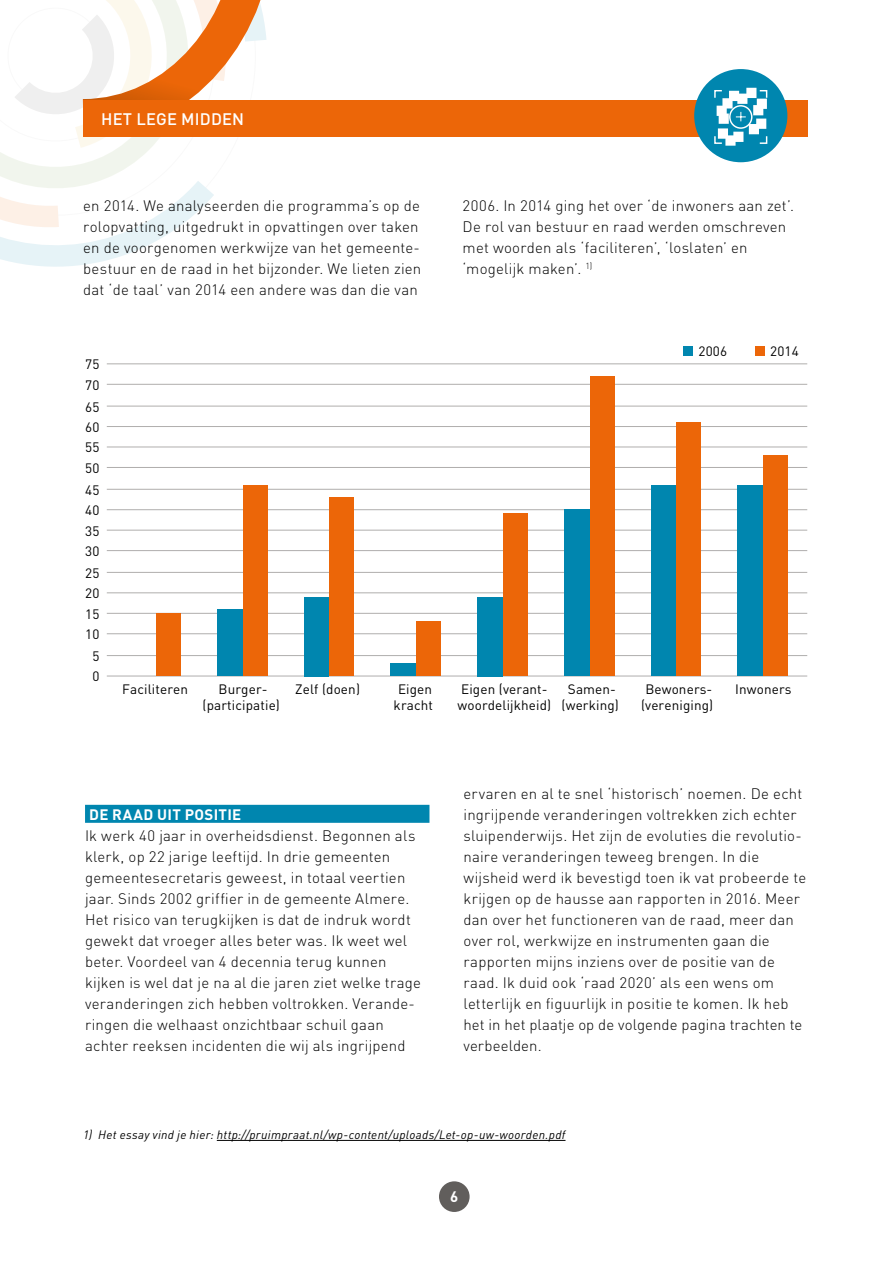
<style>
.page{position:relative;width:893px;height:1263px;background:#fff}
.page>*{position:absolute;margin:0;border:0;box-sizing:border-box;transform-origin:0 0}
.t1{font:500 16.5px "DIN";letter-spacing:.01em;color:#fff}
.t2{font:300 15px/21px "DIN";letter-spacing:.015em;color:#000}
.t3{font:700 15px "DIN";letter-spacing:.02em;color:#fff}
.t4{font:13.5px/16.2px "DIN";letter-spacing:.01em;color:#000;text-align:center}
.t5{font:italic 12px "DIN";letter-spacing:.025em;color:#000}
</style>
<div class="page">
<svg style="left:0;top:0;width:293px;height:267px"></svg>
<div style="left:83px;top:100px;width:725px;height:36px;background:#ec6608"></div>
<div style="left:439px;top:1181px;width:31px;height:31px;background:#615e5c;border-radius:50%"></div>
<div style="left:85px;top:805px;width:344px;height:18px;background:#0086af"></div>
<div style="left:694px;top:69px;width:93px;height:93px;background:#0086af;border-radius:50%"></div>
<svg style="left:714px;top:88px;width:54px;height:58px"></svg>
<hr style="left:107px;top:676px;width:700px;height:1px;background:#b0aead">
<hr style="left:107px;top:655px;width:700px;height:1px;background:#b0aead">
<hr style="left:107px;top:633px;width:700px;height:1px;background:#b0aead">
<hr style="left:107px;top:613px;width:700px;height:1px;background:#b0aead">
<hr style="left:107px;top:592px;width:700px;height:1px;background:#b0aead">
<hr style="left:107px;top:572px;width:700px;height:1px;background:#b0aead">
<hr style="left:107px;top:550px;width:700px;height:1px;background:#b0aead">
<hr style="left:107px;top:530px;width:700px;height:1px;background:#b0aead">
<hr style="left:107px;top:509px;width:700px;height:1px;background:#b0aead">
<hr style="left:107px;top:489px;width:700px;height:1px;background:#b0aead">
<hr style="left:107px;top:467px;width:700px;height:1px;background:#b0aead">
<hr style="left:107px;top:447px;width:700px;height:1px;background:#b0aead">
<hr style="left:107px;top:426px;width:700px;height:1px;background:#b0aead">
<hr style="left:107px;top:406px;width:700px;height:1px;background:#b0aead">
<hr style="left:107px;top:384px;width:700px;height:1px;background:#b0aead">
<hr style="left:107px;top:363px;width:700px;height:1px;background:#b0aead">
<div style="left:217px;top:609px;width:26px;height:67px;background:#0086af"></div>
<div style="left:304px;top:597px;width:25px;height:79px;background:#0086af"></div>
<div style="left:390px;top:664px;width:26px;height:12px;background:#0086af"></div>
<div style="left:477px;top:597px;width:26px;height:79px;background:#0086af"></div>
<div style="left:564px;top:510px;width:26px;height:166px;background:#0086af"></div>
<div style="left:652px;top:485px;width:24px;height:191px;background:#0086af"></div>
<div style="left:737px;top:485px;width:26px;height:191px;background:#0086af"></div>
<div style="left:156px;top:613px;width:24px;height:63px;background:#ec6608"></div>
<div style="left:243px;top:485px;width:24px;height:191px;background:#ec6608"></div>
<div style="left:329px;top:497px;width:24px;height:179px;background:#ec6608"></div>
<div style="left:416px;top:621px;width:24px;height:55px;background:#ec6608"></div>
<div style="left:503px;top:514px;width:25px;height:162px;background:#ec6608"></div>
<div style="left:590px;top:376px;width:25px;height:300px;background:#ec6608"></div>
<div style="left:676px;top:422px;width:25px;height:254px;background:#ec6608"></div>
<div style="left:763px;top:455px;width:25px;height:221px;background:#ec6608"></div>
<div style="left:684px;top:346px;width:9px;height:10px;background:#0086af"></div>
<div style="left:755px;top:346px;width:10px;height:10px;background:#ec6608"></div>
<hr style="left:217px;top:1140px;width:348px;height:1px;background:#000">
<p class="t1" style="left:101px;top:108px;width:145px">HET LEGE MIDDEN</p>
<p class="t2" style="left:83px;top:194px;width:340px">en 2014. We analyseerden die programma’s op de rolopvatting, uitgedrukt in opvattingen over taken en de voorgenomen werkwijze van het gemeente&shy;bestuur en de raad in het bijzonder. We lieten zien dat ‘de taal’ van 2014 een andere was dan die van</p>
<p class="t2" style="left:463px;top:194px;width:333px">2006. In 2014 ging het over ‘de inwoners aan zet’.<br>De rol van bestuur en raad werden omschreven met woorden als ‘faciliteren’, ‘loslaten’ en ‘mogelijk maken’. <sup>1)</sup></p>
<p class="t4" style="left:85px;top:357px;width:16px">75</p>
<p class="t4" style="left:85px;top:377px;width:16px">70</p>
<p class="t4" style="left:85px;top:399px;width:16px">65</p>
<p class="t4" style="left:85px;top:419px;width:16px">60</p>
<p class="t4" style="left:85px;top:440px;width:16px">55</p>
<p class="t4" style="left:85px;top:460px;width:16px">50</p>
<p class="t4" style="left:85px;top:482px;width:16px">45</p>
<p class="t4" style="left:85px;top:502px;width:16px">40</p>
<p class="t4" style="left:85px;top:523px;width:16px">35</p>
<p class="t4" style="left:85px;top:543px;width:16px">30</p>
<p class="t4" style="left:85px;top:565px;width:16px">25</p>
<p class="t4" style="left:85px;top:585px;width:16px">20</p>
<p class="t4" style="left:85px;top:606px;width:16px">15</p>
<p class="t4" style="left:85px;top:626px;width:16px">10</p>
<p class="t4" style="left:92px;top:648px;width:9px">5</p>
<p class="t4" style="left:92px;top:669px;width:9px">0</p>
<p class="t4" style="left:699px;top:343px;width:30px">2006</p>
<p class="t4" style="left:770px;top:343px;width:30px">2014</p>
<p class="t4" style="left:122px;top:681px;width:67px">Faciliteren</p>
<p class="t4" style="left:203px;top:681px;width:79px">Burger-(participatie)</p>
<p class="t4" style="left:295px;top:681px;width:66px">Zelf (doen)</p>
<p class="t4" style="left:394px;top:681px;width:41px">Eigen kracht</p>
<p class="t4" style="left:457px;top:681px;width:95px;text-align:left">Eigen (verant&shy;woordelijkheid)</p>
<p class="t4" style="left:562px;top:681px;width:59px">Samen-(werking)</p>
<p class="t4" style="left:641px;top:681px;width:74px">Bewoners-(vereniging)</p>
<p class="t4" style="left:735px;top:681px;width:58px">Inwoners</p>
<p class="t3" style="left:89px;top:804px;width:153px">DE RAAD UIT POSITIE</p>
<p class="t2" style="left:85px;top:824px;width:338px">Ik werk 40 jaar in overheidsdienst. Begonnen als klerk, op 22 jarige leeftijd. In drie gemeenten gemeentesecretaris geweest, in totaal veertien jaar. Sinds 2002 griffier in de gemeente Almere.<br>Het risico van terugkijken is dat de indruk wordt gewekt dat vroeger alles beter was. Ik weet wel beter. Voordeel van 4 decennia terug kunnen kijken is wel dat je na al die jaren ziet welke trage veranderingen zich hebben voltrokken. Verande&shy;ringen die welhaast onzichtbaar schuil gaan achter reeksen incidenten die wij als ingrijpend</p>
<p class="t2" style="left:463px;top:782px;width:344px">ervaren en al te snel ‘historisch’ noemen. De echt ingrijpende veranderingen voltrekken zich echter sluipenderwijs. Het zijn de evoluties die revolutio&shy;naire veranderingen teweeg brengen. In die wijsheid werd ik bevestigd toen ik vat probeerde te krijgen op de hausse aan rapporten in 2016. Meer dan over het functioneren van de raad, meer dan over rol, werkwijze en instrumenten gaan die rapporten mijns inziens over de positie van de raad. Ik duid ook ‘raad 2020’ als een wens om letterlijk en figuurlijk in positie te komen. Ik heb het in het plaatje op de volgende pagina trachten te verbeelden.</p>
<p class="t5" style="left:83px;top:1127px;width:484px">1) Het essay vind je hier: http://pruimpraat.nl/wp-content/uploads/Let-op-uw-woorden.pdf</p>
<p class="t3" style="left:450px;top:1186px;width:10px">6</p>
</div>
